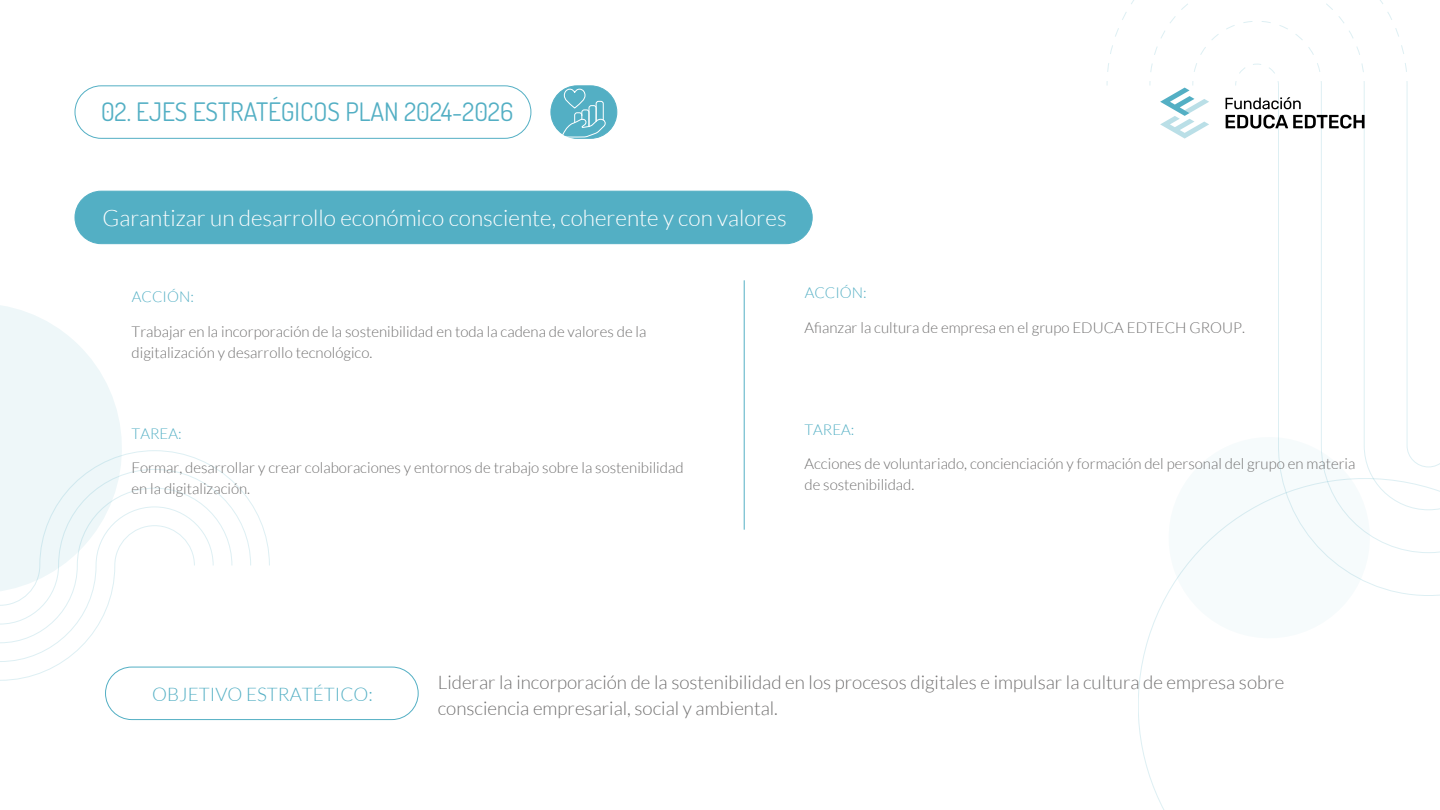
<style>
.page{position:relative;width:1440px;height:810px;background:#fff}
.page>*{position:absolute;margin:0;border:0;box-sizing:border-box;transform-origin:0 0}
.t1{font:25.5px "Dosis";color:#53afc4}
.t2{font:300 22.5px "Lato";color:#fff}
.t3{font:300 18.75px/26.2px "Lato";color:#706f6f}
.t4{font:300 18.75px "Lato";color:#53afc4}
.t5{font:300 15px/21px "Lato";color:#706f6f}
.t6{font:300 15px "Lato";color:#53afc4}
</style>
<div class="page">
<div style="left:75px;top:191px;width:737px;height:53px;background:#53afc4;border-radius:26px"></div>
<div style="left:75px;top:191px;width:737px;height:53px;border:1px solid #53afc4;border-radius:26px"></div>
<svg style="left:0;top:305px;width:270px;height:375px"></svg>
<div style="left:75px;top:86px;width:456px;height:53px;border:1px solid #53afc4;border-radius:26px"></div>
<div style="left:105px;top:667px;width:313px;height:53px;border:1px solid #53afc4;border-radius:26px"></div>
<div style="left:551px;top:86px;width:66px;height:52px;background:#53afc4;border-radius:26px"></div>
<div style="left:551px;top:86px;width:66px;height:53px;border:1px solid #53afc4;border-radius:26px"></div>
<hr style="left:744px;top:280px;width:1px;height:250px;background:#53afc4">
<svg style="left:1107px;top:0;width:333px;height:638px"></svg>
<svg style="left:561px;top:88px;width:47px;height:50px"></svg>
<h1 class="t1" style="left:101px;top:93px;width:414px">02. EJES ESTRATÉGICOS PLAN 2024-2026</h1>
<h2 class="t2" style="left:103px;top:206px;width:686px">Garantizar un desarrollo económico consciente, coherente y con valores</h2>
<p class="t6" style="left:132px;top:289px;width:64px">ACCIÓN:</p>
<p class="t5" style="left:132px;top:321px;width:516px">Trabajar en la incorporación de la sostenibilidad en toda la cadena de valores de la digitalización y desarrollo tecnológico.</p>
<p class="t6" style="left:805px;top:285px;width:64px">ACCIÓN:</p>
<p class="t5" style="left:804px;top:317px;width:442px">Afianzar la cultura de empresa en el grupo EDUCA EDTECH GROUP.</p>
<p class="t6" style="left:132px;top:425px;width:51px">TAREA:</p>
<p class="t5" style="left:132px;top:458px;width:553px">Formar, desarrollar y crear colaboraciones y entornos de trabajo sobre la sostenibilidad en la digitalización.</p>
<p class="t6" style="left:804px;top:421px;width:51px">TAREA:</p>
<p class="t5" style="left:804px;top:453px;width:553px">Acciones de voluntariado, concienciación y formación del personal del grupo en materia de sostenibilidad.</p>
<p class="t4" style="left:152px;top:684px;width:222px">OBJETIVO ESTRATÉTICO:</p>
<p class="t3" style="left:438px;top:669px;width:848px">Liderar la incorporación de la sostenibilidad en los procesos digitales e impulsar la cultura de empresa sobre consciencia empresarial, social y ambiental.</p>
</div>
